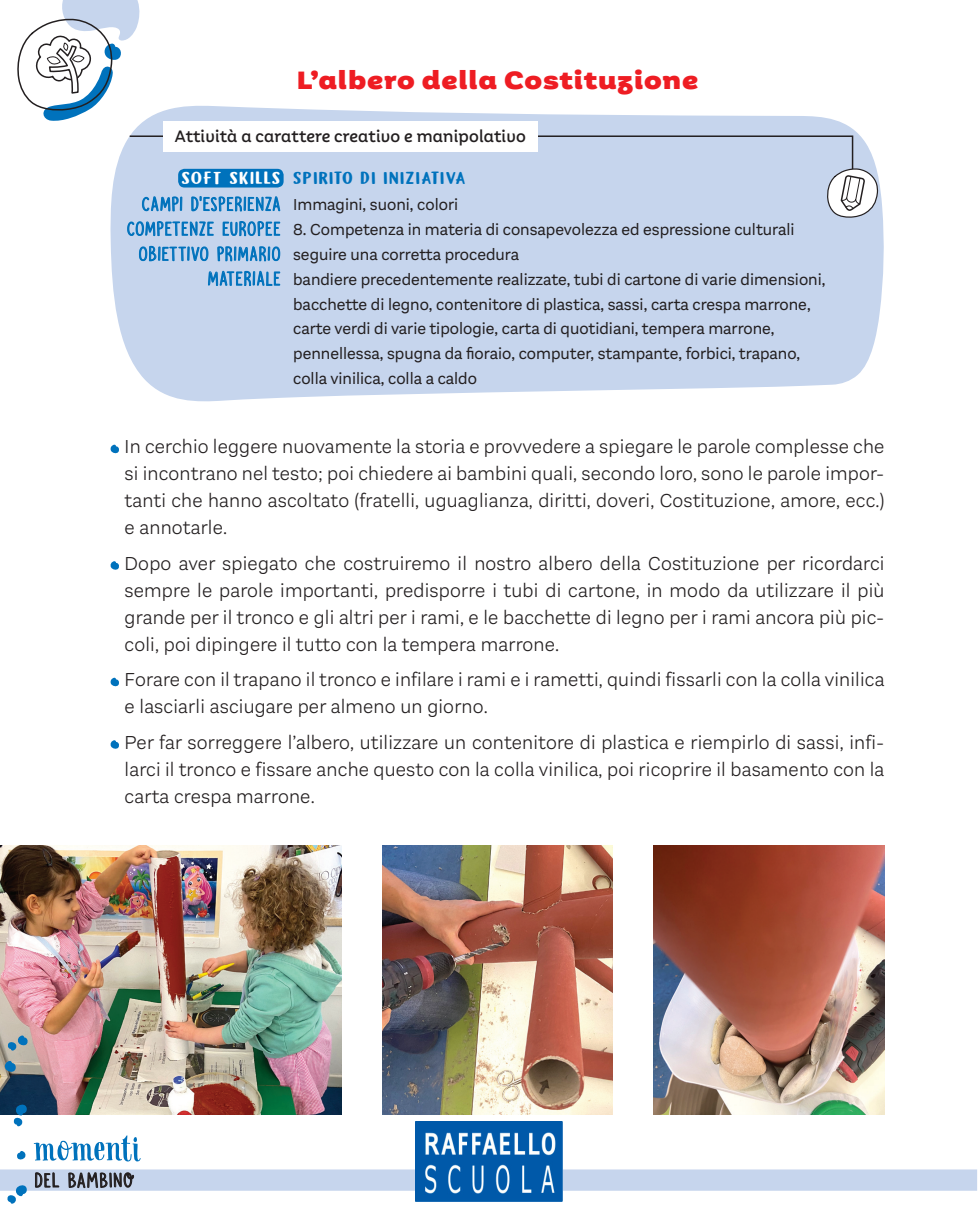
<style>
.page{position:relative;width:978px;height:1212px;background:#fff}
.page>*{position:absolute;margin:0;border:0;box-sizing:border-box;transform-origin:0 0}
.T3{font:900 26.1px "Aestetico Informal";letter-spacing:.025em;color:#ee1d23;scale:1.15 1}
.ATTIVITà_-testo{font:300 19.5px/27px "Aestetico";letter-spacing:.01em;color:#231f20;text-align:justify}
.t1{font:18.3px "DK Moonlight Serenade MOD";letter-spacing:.07em;color:#231f20;scale:1.15 1}
.testatina___numero_p{font:17.55px "DK Moonlight Serenade MOD";letter-spacing:.07em;color:#0072bc;scale:1.15 1}
.testatina___numero_p-2{font:17.55px "DK Gamboge";letter-spacing:.07em;color:#0072bc;scale:1.15 1}
.t2{font:17.55px "DK Gamboge";letter-spacing:.06em;color:#fff;scale:1.15 1}
.t3{font:500 17.25px "Aestetico Informal";letter-spacing:.01em;color:#231f20}
.testatina___numero_p-3{font:16.5px/24.8px "Aestetico";color:#231f20}
</style>
<div class="page">
<img style="left:0;top:845px;width:341px;height:258px">
<img style="left:654px;top:845px;width:230px;height:258px">
<img style="left:382px;top:845px;width:231px;height:258px">
<svg style="left:110px;top:105px;width:774px;height:297px;fill:#c6d5ed"></svg>
<svg style="left:8px;top:1035px;width:20px;height:16px"></svg>
<svg style="left:4px;top:1061px;width:12px;height:12px"></svg>
<svg style="left:17px;top:0;width:130px;height:122px"></svg>
<svg style="left:127px;top:135px;width:752px;height:160px;background:#bccfe9"></svg>
<svg style="left:110px;top:445px;width:9px;height:9px"></svg>
<svg style="left:110px;top:561px;width:9px;height:9px"></svg>
<svg style="left:110px;top:678px;width:9px;height:9px"></svg>
<svg style="left:110px;top:740px;width:9px;height:9px"></svg>
<div style="left:163px;top:122px;width:374px;height:30px;background:#fff"></div>
<svg style="left:0;top:1103px;width:977px;height:101px"></svg>
<img style="left:416px;top:1122px;width:146px;height:79px">
<p class="T3" style="left:297px;top:64px;width:350px">L’albero della Costituzione</p>
<p class="t3" style="left:175px;top:126px;width:352px">Attività a carattere creativo e manipolativo</p>
<p class="t2" style="left:182px;top:169px;width:87px">SOFT SKILLS</p>
<p class="testatina___numero_p-2" style="left:293px;top:168px;width:151px">SPIRITO DI INIZIATIVA</p>
<p class="testatina___numero_p" style="left:142px;top:193px;width:122px">CAMPI D’ESPERIENZA</p>
<p class="testatina___numero_p" style="left:127px;top:218px;width:135px">COMPETENZE EUROPEE</p>
<p class="testatina___numero_p" style="left:139px;top:243px;width:125px">OBIETTIVO PRIMARIO</p>
<p class="testatina___numero_p-3" style="left:293px;top:192px;width:167px">Immagini, suoni, colori</p>
<p class="testatina___numero_p-3" style="left:293px;top:217px;width:503px">8. Competenza in materia di consapevolezza ed espressione culturali</p>
<p class="testatina___numero_p-3" style="left:293px;top:242px;width:228px">seguire una corretta procedura</p>
<p class="testatina___numero_p" style="left:208px;top:268px;width:65px">MATERIALE</p>
<p class="testatina___numero_p-3" style="left:293px;top:267px;width:534px">bandiere precedentemente realizzate, tubi di cartone di varie dimensioni, bacchette di legno, contenitore di plastica, sassi, carta crespa marrone,</p>
<p class="testatina___numero_p-3" style="left:293px;top:316px;width:483px">carte verdi di varie tipologie, carta di quotidiani, tempera marrone,</p>
<p class="testatina___numero_p-3" style="left:293px;top:341px;width:509px">pennellessa, spugna da fioraio, computer, stampante, forbici, trapano,</p>
<p class="testatina___numero_p-3" style="left:293px;top:366px;width:185px">colla vinilica, colla a caldo</p>
<p class="ATTIVITà_-testo" style="left:125px;top:433px;width:761px">In cerchio leggere nuovamente la storia e provvedere a spiegare le parole complesse che si incontrano nel testo; poi chiedere ai bambini quali, secondo loro, sono le parole impor&shy;tanti che hanno ascoltato (fratelli, uguaglianza, diritti, doveri, Costituzione, amore, ecc.) e annotarle.</p>
<p class="ATTIVITà_-testo" style="left:125px;top:550px;width:761px">Dopo aver spiegato che costruiremo il nostro albero della Costituzione per ricordarci sempre le parole importanti, predisporre i tubi di cartone, in modo da utilizzare il più grande per il tronco e gli altri per i rami, e le bacchette di legno per i rami ancora più pic&shy;coli, poi dipingere il tutto con la tempera marrone.</p>
<p class="ATTIVITà_-testo" style="left:125px;top:666px;width:761px">Forare con il trapano il tronco e infilare i rami e i rametti, quindi fissarli con la colla vinilica e lasciarli asciugare per almeno un giorno.</p>
<p class="ATTIVITà_-testo" style="left:125px;top:729px;width:761px">Per far sorreggere l’albero, utilizzare un contenitore di plastica e riempirlo di sassi, infi&shy;larci il tronco e fissare anche questo con la colla vinilica, poi ricoprire il basamento con la carta crespa marrone.</p>
<p class="t1" style="left:35px;top:1169px;width:88px">DEL BAMBINO</p>
</div>
